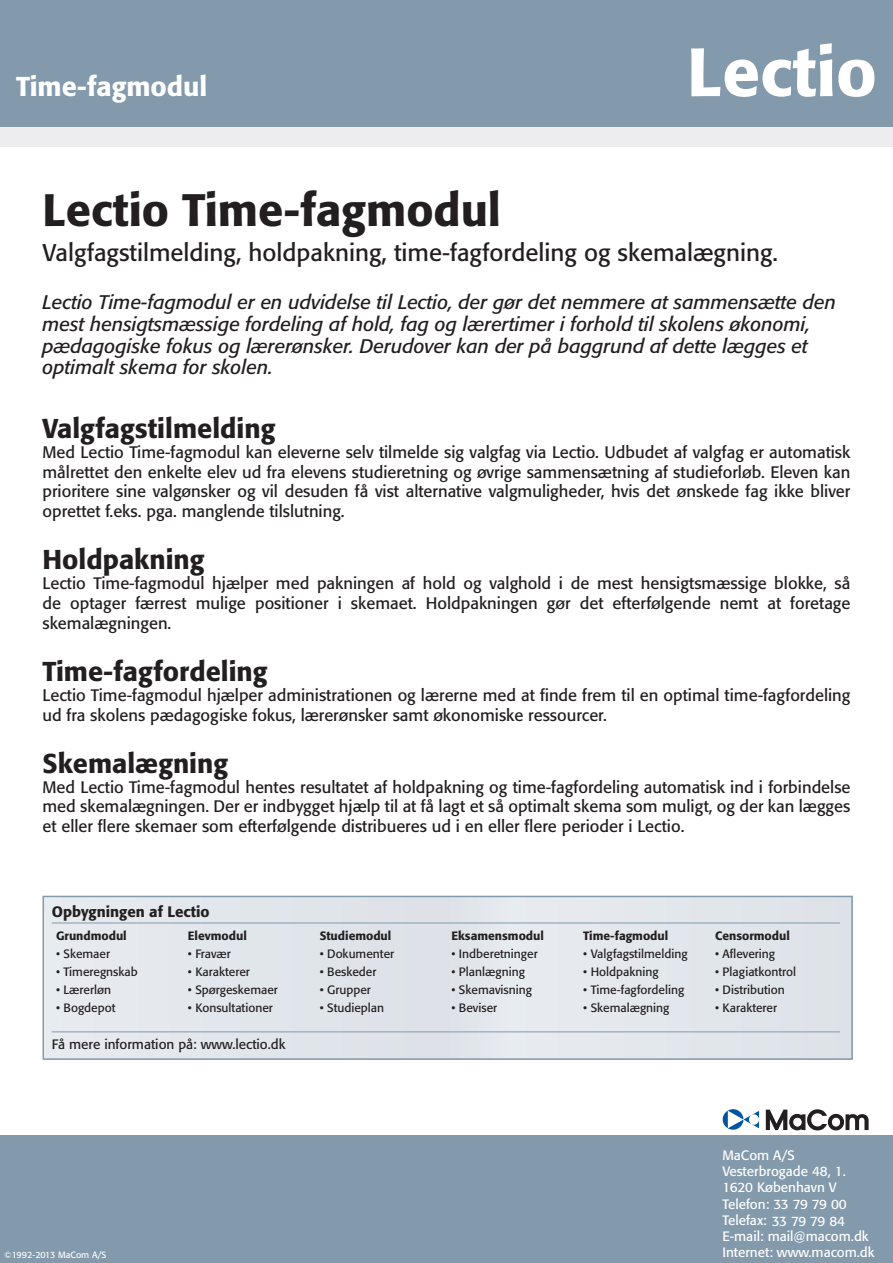
<style>
.page{position:relative;width:893px;height:1263px;background:#fff}
.page>*{position:absolute;margin:0;border:0;box-sizing:border-box;transform-origin:0 0}
.t1{font:500 67.5px "Formata";color:#fff}
.t2{font:500 45px "Formata";color:#231f20}
.t3{font:500 27px "Formata";color:#231f20}
.t4{font:500 27px "Formata";color:#fff}
.t5{font:24px "Formata";color:#231f20}
.t6{font:italic 19.5px/21.6px "Formata";color:#231f20}
.t7{font:16.5px/19.8px "Formata";color:#231f20;text-align:justify}
.t8{font:500 15px "Formata";color:#231f20}
.t9{font:13.5px/16.2px "Formata";color:#fff}
.t10{font:13.5px "Formata";color:#231f20}
.t11{font:12px "Formata";color:#231f20}
.t12{font:500 12px "Formata";color:#231f20}
.t13{font:9px "Formata";color:#fff}
</style>
<div class="page">
<div style="left:0;top:0;width:893px;height:128px;background:#8399ac"></div>
<div style="left:0;top:1135px;width:893px;height:128px;background:#8399ac"></div>
<div style="left:0;top:128px;width:893px;height:19px;background:#ededef"></div>
<svg style="left:723px;top:1109px;width:36px;height:21px"></svg>
<svg style="left:766px;top:1109px;width:103px;height:21px"></svg>
<div style="left:43px;top:896px;width:809px;height:163px;background:#e2e6eb"></div>
<div style="left:43px;top:896px;width:810px;height:164px;border:2px solid #8399ac"></div>
<hr style="left:52px;top:1031px;width:788px;height:1px;background:#8399ac">
<hr style="left:52px;top:922px;width:788px;height:1px;background:#8399ac">
<h3 class="t4" style="left:16px;top:70px;width:193px">Time-fagmodul</h3>
<h1 class="t1" style="left:687px;top:31px;width:191px">Lectio</h1>
<h2 class="t2" style="left:43px;top:182px;width:460px">Lectio Time-fagmodul</h2>
<h3 class="t5" style="left:43px;top:238px;width:737px">Valgfagstilmelding, holdpakning, time-fagfordeling og skemalægning.</h3>
<p class="t6" style="left:43px;top:292px;width:795px">Lectio Time-fagmodul er en udvidelse til Lectio, der gør det nemmere at sammensætte den mest hensigtsmæssige fordeling af hold, fag og lærertimer i forhold til skolens økonomi, pædagogiske fokus og lærerønsker. Derudover kan der på baggrund af dette lægges et optimalt skema for skolen.</p>
<h3 class="t3" style="left:43px;top:412px;width:234px">Valgfagstilmelding</h3>
<p class="t7" style="left:43px;top:442px;width:809px">Med Lectio Time-fagmodul kan eleverne selv tilmelde sig valgfag via Lectio. Udbudet af valgfag er automatisk målrettet den enkelte elev ud fra elevens studieretning og øvrige sammensætning af studieforløb. Eleven kan prioritere sine valgønsker og vil desuden få vist alternative valgmuligheder, hvis det ønskede fag ikke bliver oprettet f.eks. pga. manglende tilslutning.</p>
<h3 class="t3" style="left:43px;top:543px;width:163px">Holdpakning</h3>
<p class="t7" style="left:43px;top:573px;width:809px">Lectio Time-fagmodul hjælper med pakningen af hold og valghold i de mest hensigtsmæssige blokke, så de optager færrest mulige positioner i skemaet. Holdpakningen gør det efterfølgende nemt at foretage skemalægningen.</p>
<h3 class="t3" style="left:43px;top:655px;width:227px">Time-fagfordeling</h3>
<p class="t7" style="left:43px;top:685px;width:809px">Lectio Time-fagmodul hjælper administrationen og lærerne med at finde frem til en optimal time-fagfordeling ud fra skolens pædagogiske fokus, lærerønsker samt økonomiske ressourcer.</p>
<h3 class="t3" style="left:43px;top:747px;width:187px">Skemalægning</h3>
<p class="t7" style="left:43px;top:777px;width:809px">Med Lectio Time-fagmodul hentes resultatet af holdpakning og time-fagfordeling automatisk ind i forbindelse med skemalægningen. Der er indbygget hjælp til at få lagt et så optimalt skema som muligt, og der kan lægges et eller flere skemaer som efterfølgende distribueres ud i en eller flere perioder i Lectio.</p>
<p class="t8" style="left:52px;top:902px;width:159px">Opbygningen af Lectio</p>
<p class="t12" style="left:56px;top:929px;width:72px">Grundmodul</p>
<p class="t11" style="left:56px;top:947px;width:56px">• Skemaer</p>
<p class="t11" style="left:56px;top:965px;width:83px">• Timeregnskab</p>
<p class="t11" style="left:56px;top:983px;width:56px">• Lærerløn</p>
<p class="t11" style="left:56px;top:1001px;width:61px">• Bogdepot</p>
<p class="t12" style="left:188px;top:929px;width:60px">Elevmodul</p>
<p class="t11" style="left:188px;top:947px;width:44px">• Fravær</p>
<p class="t11" style="left:188px;top:965px;width:64px">• Karakterer</p>
<p class="t11" style="left:188px;top:983px;width:91px">• Spørgeskemaer</p>
<p class="t11" style="left:188px;top:1001px;width:86px">• Konsultationer</p>
<p class="t10" style="left:52px;top:1036px;width:235px">Få mere information på: www.lectio.dk</p>
<p class="t12" style="left:320px;top:929px;width:73px">Studiemodul</p>
<p class="t11" style="left:320px;top:947px;width:76px">• Dokumenter</p>
<p class="t11" style="left:320px;top:965px;width:58px">• Beskeder</p>
<p class="t11" style="left:320px;top:983px;width:53px">• Grupper</p>
<p class="t11" style="left:320px;top:1001px;width:66px">• Studieplan</p>
<p class="t13" style="left:4px;top:1249px;width:104px">©1992-2013 MaCom A/S</p>
<p class="t12" style="left:451px;top:929px;width:94px">Eksamensmodul</p>
<p class="t11" style="left:451px;top:947px;width:88px">• Indberetninger</p>
<p class="t11" style="left:451px;top:965px;width:75px">• Planlægning</p>
<p class="t11" style="left:451px;top:983px;width:82px">• Skemavisning</p>
<p class="t11" style="left:451px;top:1001px;width:47px">• Beviser</p>
<p class="t12" style="left:583px;top:929px;width:87px">Time-fagmodul</p>
<p class="t11" style="left:583px;top:947px;width:106px">• Valgfagstilmelding</p>
<p class="t11" style="left:583px;top:965px;width:77px">• Holdpakning</p>
<p class="t11" style="left:583px;top:983px;width:103px">• Time-fagfordeling</p>
<p class="t11" style="left:583px;top:1001px;width:88px">• Skemalægning</p>
<p class="t12" style="left:715px;top:929px;width:76px">Censormodul</p>
<p class="t11" style="left:715px;top:947px;width:62px">• Aflevering</p>
<p class="t11" style="left:715px;top:965px;width:83px">• Plagiatkontrol</p>
<p class="t11" style="left:715px;top:983px;width:71px">• Distribution</p>
<p class="t11" style="left:715px;top:1001px;width:64px">• Karakterer</p>
<p class="t9" style="left:722px;top:1147px;width:154px">MaCom A/S<br>Vesterbrogade 48, 1.<br>1620 København V<br>Telefon: 33 79 79 00<br>Telefax:<br>E-mail: mail@macom.dk<br>Internet: www.macom.dk</p>
<p class="t9" style="left:772px;top:1213px;width:75px">33 79 79 84</p>
</div>
